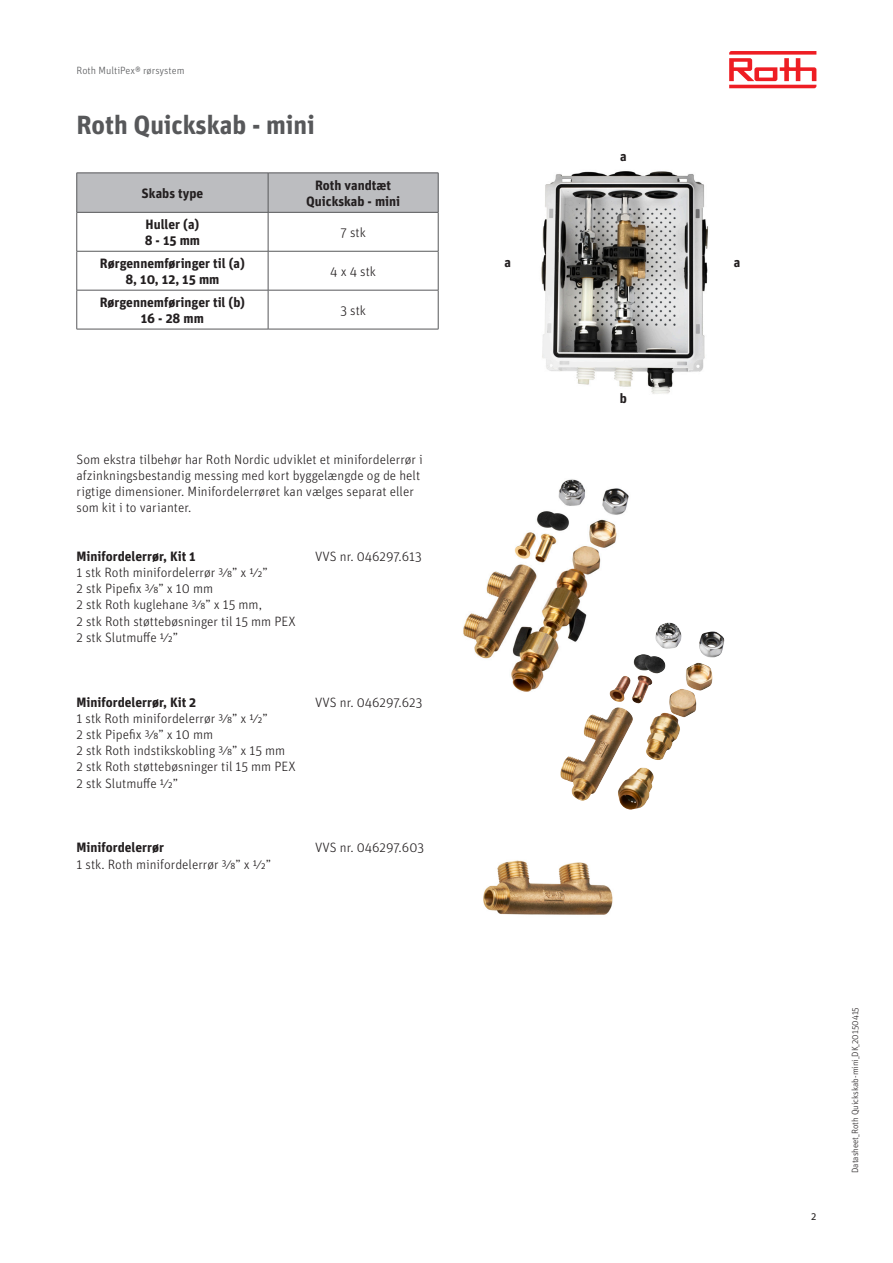
<style>
.page{position:relative;width:893px;height:1263px;background:#fff}
.page>*{position:absolute;margin:0;border:0;box-sizing:border-box;transform-origin:0 0}
.t1{font:700 26.25px "Unit OT";letter-spacing:-.005em;color:#57585a}
.t2{font:300 13.5px/16.2px "Unit OT";color:#231f20}
.t3{font:700 13.5px "Unit OT";color:#231f20}
.t4{font:300 10.5px "Unit OT";color:#57585a}
.t5{font:10.5px "Unit OT";color:#231f20}
.t6{font:300 9px "Unit OT";color:#231f20}
</style>
<div class="page">
<svg style="left:729px;top:51px;width:87px;height:37px"></svg>
<div style="left:78px;top:174px;width:360px;height:38px;background:#bcbdc0"></div>
<hr style="left:77px;top:173px;width:191px;height:1px;background:#57585a">
<hr style="left:77px;top:173px;width:1px;height:39px;background:#57585a">
<hr style="left:268px;top:173px;width:170px;height:1px;background:#57585a">
<hr style="left:268px;top:173px;width:1px;height:39px;background:#57585a">
<hr style="left:438px;top:173px;width:1px;height:39px;background:#57585a">
<hr style="left:77px;top:212px;width:191px;height:1px;background:#57585a">
<hr style="left:77px;top:213px;width:1px;height:38px;background:#57585a">
<hr style="left:268px;top:212px;width:170px;height:1px;background:#57585a">
<hr style="left:268px;top:213px;width:1px;height:38px;background:#57585a">
<hr style="left:438px;top:213px;width:1px;height:38px;background:#57585a">
<hr style="left:77px;top:251px;width:191px;height:1px;background:#57585a">
<hr style="left:77px;top:251px;width:1px;height:39px;background:#57585a">
<hr style="left:268px;top:251px;width:170px;height:1px;background:#57585a">
<hr style="left:268px;top:251px;width:1px;height:39px;background:#57585a">
<hr style="left:438px;top:251px;width:1px;height:39px;background:#57585a">
<hr style="left:77px;top:290px;width:191px;height:1px;background:#57585a">
<hr style="left:77px;top:290px;width:1px;height:39px;background:#57585a">
<hr style="left:268px;top:290px;width:170px;height:1px;background:#57585a">
<hr style="left:268px;top:290px;width:1px;height:39px;background:#57585a">
<hr style="left:438px;top:290px;width:1px;height:39px;background:#57585a">
<hr style="left:77px;top:329px;width:191px;height:1px;background:#57585a">
<hr style="left:268px;top:329px;width:170px;height:1px;background:#57585a">
<img style="left:541px;top:171px;width:168px;height:223px">
<img style="left:463px;top:479px;width:166px;height:213px">
<img style="left:560px;top:623px;width:165px;height:178px">
<img style="left:483px;top:860px;width:130px;height:55px">
<p class="t4" style="left:77px;top:64px;width:110px">Roth MultiPex® rørsystem</p>
<p class="t1" style="left:77px;top:107px;width:240px">Roth Quickskab - mini</p>
<p class="t3" style="left:142px;top:184px;width:63px">Skabs type</p>
<p class="t3" style="left:145px;top:216px;width:55px">Huller (a)</p>
<p class="t3" style="left:145px;top:232px;width:57px">8 - 15 mm</p>
<p class="t3" style="left:100px;top:254px;width:146px">Rørgennemføringer til (a)</p>
<p class="t3" style="left:125px;top:271px;width:96px">8, 10, 12, 15 mm</p>
<p class="t3" style="left:100px;top:293px;width:147px">Rørgennemføringer til (b)</p>
<p class="t3" style="left:141px;top:310px;width:65px">16 - 28 mm</p>
<p class="t3" style="left:315px;top:176px;width:77px">Roth vandtæt</p>
<p class="t3" style="left:306px;top:193px;width:95px">Quickskab - mini</p>
<p class="t2" style="left:340px;top:224px;width:27px">7 stk</p>
<p class="t2" style="left:330px;top:263px;width:47px">4 x 4 stk</p>
<p class="t2" style="left:340px;top:302px;width:27px">3 stk</p>
<p class="t2" style="left:77px;top:451px;width:348px">Som ekstra tilbehør har Roth Nordic udviklet et minifordelerrør i afzinkningsbestandig messing med kort byggelængde og de helt rigtige dimensioner. Minifordelerrøret kan vælges separat eller som kit i to varianter.</p>
<p class="t3" style="left:77px;top:547px;width:121px">Minifordelerrør, Kit 1</p>
<p class="t2" style="left:315px;top:548px;width:108px">VVS nr. 046297.613</p>
<p class="t2" style="left:77px;top:564px;width:193px">1 stk Roth minifordelerrør ⅜” x ½”</p>
<p class="t2" style="left:77px;top:580px;width:138px">2 stk Pipefix ⅜” x 10 mm</p>
<p class="t2" style="left:77px;top:597px;width:187px">2 stk Roth kuglehane ⅜” x 15 mm,</p>
<p class="t2" style="left:77px;top:613px;width:221px">2 stk Roth støttebøsninger til 15 mm PEX</p>
<p class="t2" style="left:77px;top:629px;width:103px">2 stk Slutmuffe ½”</p>
<p class="t3" style="left:77px;top:693px;width:121px">Minifordelerrør, Kit 2</p>
<p class="t2" style="left:315px;top:694px;width:109px">VVS nr. 046297.623</p>
<p class="t2" style="left:77px;top:710px;width:193px">1 stk Roth minifordelerrør ⅜” x ½”</p>
<p class="t2" style="left:77px;top:726px;width:138px">2 stk Pipefix ⅜” x 10 mm</p>
<p class="t2" style="left:77px;top:742px;width:210px">2 stk Roth indstikskobling ⅜” x 15 mm</p>
<p class="t2" style="left:77px;top:759px;width:221px">2 stk Roth støttebøsninger til 15 mm PEX</p>
<p class="t2" style="left:77px;top:775px;width:103px">2 stk Slutmuffe ½”</p>
<p class="t3" style="left:77px;top:839px;width:89px">Minifordelerrør</p>
<p class="t2" style="left:315px;top:840px;width:110px">VVS nr. 046297.603</p>
<p class="t2" style="left:77px;top:856px;width:196px">1 stk. Roth minifordelerrør ⅜” x ½”</p>
<p class="t3" style="left:620px;top:147px;width:8px">a</p>
<p class="t3" style="left:504px;top:253px;width:8px">a</p>
<p class="t3" style="left:734px;top:253px;width:8px">a</p>
<p class="t3" style="left:620px;top:389px;width:9px">b</p>
<p class="t5" style="left:811px;top:1210px;width:7px">2</p>
<p class="t6" style="left:850px;top:1173px;width:167px;rotate:-90deg">Datasheet_Roth Quickskab-mini_DK_20150415</p>
</div>
